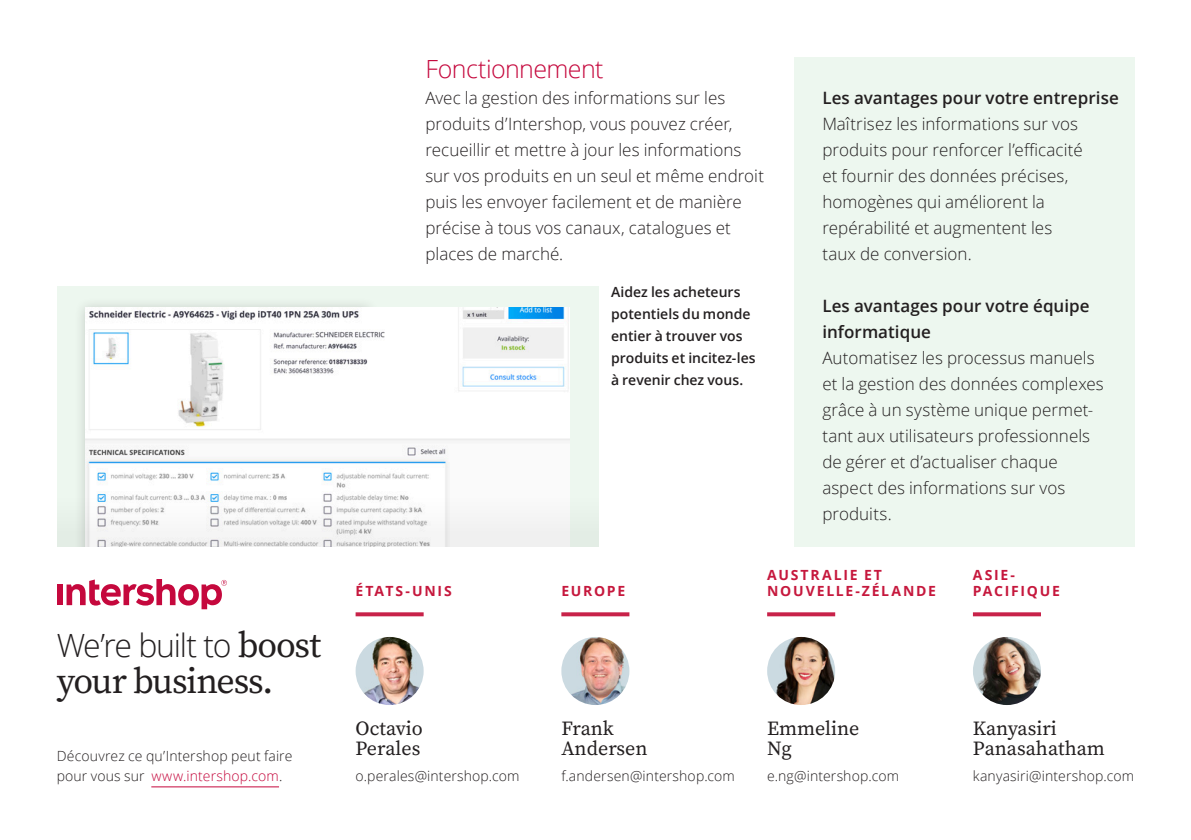
<style>
.page{position:relative;width:1191px;height:840px;background:#fff}
.page>*{position:absolute;margin:0;border:0;box-sizing:border-box;transform-origin:0 0}
.t1{font:36px "Source Serif Pro";letter-spacing:-.035em;color:#231f20}
.t2{font:300 32px "Open Sans";letter-spacing:-.04em;color:#231f20}
.t3{font:300 25px "Open Sans";letter-spacing:-.025em;color:#c5083d}
.t4{font:20px/20px "Source Serif Pro";color:#231f20}
.t5{font:300 17px/26px "Open Sans";letter-spacing:.005em;color:#231f20}
.t6{font:600 17px/26px "Open Sans";color:#231f20}
.t7{font:300 14px/20px "Open Sans";letter-spacing:.01em;color:#231f20}
.t8{font:600 14px/22px "Open Sans";color:#231f20}
.t9{font:700 14px/16px "Open Sans";letter-spacing:.125em;color:#c6183d}
.s1{font-family:"Source Serif Pro";font-weight:400;font-size:36px}
.s2{color:#c5083d}
</style>
<div class="page">
<div style="left:794px;top:57px;width:340px;height:489px;background:#edf7ef"></div>
<hr style="left:151px;top:786px;width:128px;height:1px;background:#c5083d">
<div style="left:57px;top:584px;width:5px;height:20px;background:#c5083d"></div>
<svg style="left:67px;top:579px;width:160px;height:30px"></svg>
<img style="left:355px;top:636px;width:68px;height:68px;border-radius:34px">
<svg style="left:355px;top:612px;width:68px;height:4px"></svg>
<img style="left:561px;top:636px;width:68px;height:68px;border-radius:34px">
<svg style="left:561px;top:612px;width:68px;height:4px"></svg>
<img style="left:767px;top:636px;width:68px;height:68px;border-radius:34px">
<svg style="left:767px;top:612px;width:68px;height:4px"></svg>
<img style="left:973px;top:636px;width:68px;height:68px;border-radius:34px">
<svg style="left:973px;top:612px;width:68px;height:4px"></svg>
<div style="left:57px;top:286px;width:541px;height:260px;background:#edf7ef"></div>
<div style="left:74px;top:296px;width:306px;height:250px;background:#e6f0e8"></div>
<img style="left:85px;top:307px;width:485px;height:191px">
<svg style="left:80px;top:498px;width:490px;height:48px;fill:#f5f5f5"></svg>
<h2 class="t2" style="left:57px;top:623px;width:266px">We’re built to <span class="s1">boost</span></h2>
<h1 class="t1" style="left:57px;top:656px;width:218px">your business.</h1>
<p class="t7" style="left:57px;top:745px;width:237px">Découvrez ce qu’Intershop peut faire pour vous sur <span class="s2">www.intershop.com</span>.</p>
<h3 class="t3" style="left:425px;top:52px;width:180px">Fonctionnement</h3>
<p class="t5" style="left:425px;top:84px;width:340px">Avec la gestion des informations sur les produits d’Intershop, vous pouvez créer, recueillir et mettre à jour les informations sur vos produits en un seul et même endroit puis les envoyer facilement et de manière précise à tous vos canaux, catalogues et places de marché.</p>
<p class="t8" style="left:611px;top:280px;width:146px">Aidez les acheteurs potentiels du monde entier à trouver vos produits et incitez-les à revenir chez vous.</p>
<p class="t6" style="left:822px;top:84px;width:298px">Les avantages pour votre entreprise</p>
<p class="t5" style="left:822px;top:110px;width:262px">Maîtrisez les informations sur vos produits pour renforcer l’efficacité et fournir des données précises, homogènes qui améliorent la repérabilité et augmentent les taux de conversion.</p>
<p class="t6" style="left:822px;top:292px;width:269px">Les avantages pour votre équipe informatique</p>
<p class="t5" style="left:822px;top:344px;width:283px">Automatisez les processus manuels et la gestion des données complexes grâce à un système unique permet&shy;tant aux utilisateurs professionnels de gérer et d’actualiser chaque aspect des informations sur vos produits.</p>
<p class="t9" style="left:355px;top:582px;width:98px">ÉTATS-UNIS</p>
<p class="t9" style="left:561px;top:582px;width:65px">EUROPE</p>
<p class="t9" style="left:767px;top:566px;width:170px">AUSTRALIE ET<br>NOUVELLE-ZÉLANDE</p>
<p class="t9" style="left:973px;top:566px;width:88px">ASIE-<br>PACIFIQUE</p>
<p class="t4" style="left:355px;top:717px;width:69px">Octavio<br>Perales</p>
<p class="t7" style="left:355px;top:765px;width:166px">o.perales@intershop.com</p>
<p class="t4" style="left:561px;top:717px;width:88px">Frank<br>Andersen</p>
<p class="t7" style="left:561px;top:765px;width:175px">f.andersen@intershop.com</p>
<p class="t4" style="left:767px;top:717px;width:94px">Emmeline<br>Ng</p>
<p class="t7" style="left:767px;top:765px;width:133px">e.ng@intershop.com</p>
<p class="t4" style="left:973px;top:717px;width:133px">Kanyasiri<br>Panasahatham</p>
<p class="t7" style="left:973px;top:765px;width:163px">kanyasiri@intershop.com</p>
</div>
